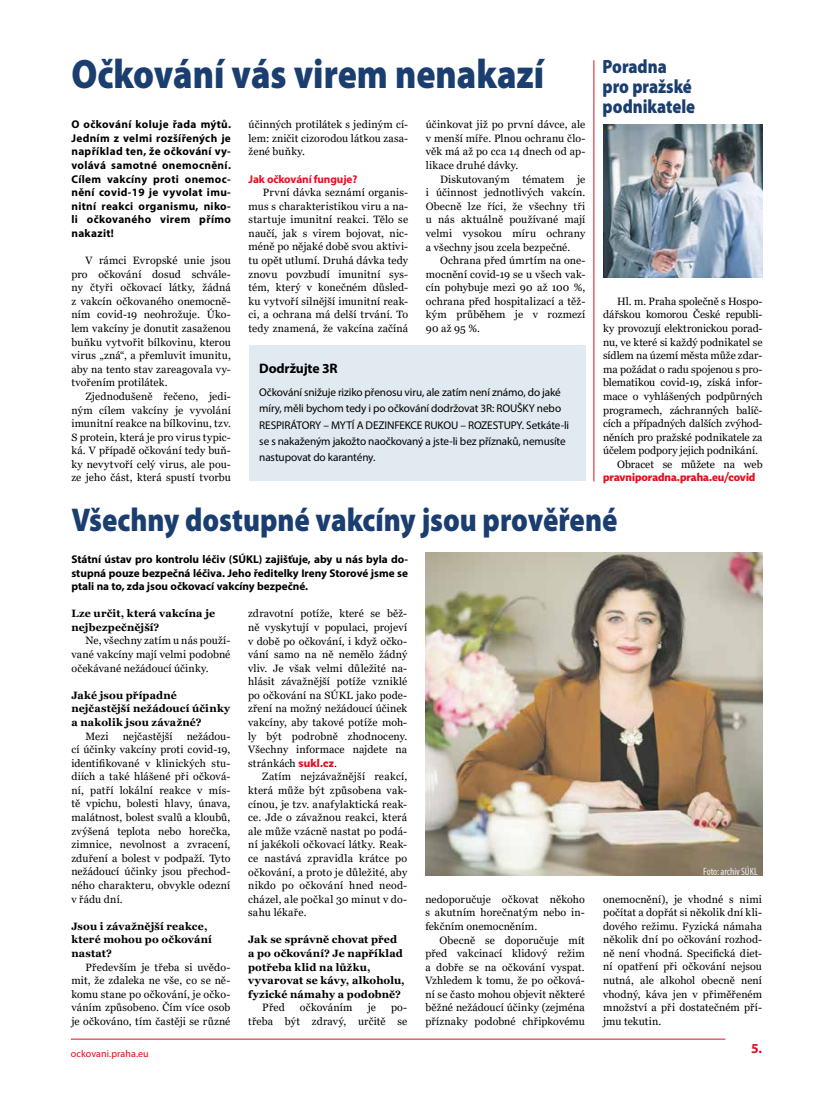
<style>
.page{position:relative;width:833px;height:1117px;background:#fff}
.page>*{position:absolute;margin:0;border:0;box-sizing:border-box;transform-origin:0 0}
.t1{font:900 41.25px "Myriad Pro";color:#1a3e6f;scale:.86 1}
.t2{font:900 33px "Myriad Pro";color:#1a3e6f;scale:.86 1}
.t3{font:900 19.25px/20px "Myriad Pro";color:#1a3e6f;scale:.86 1}
.t4{font:700 13.75px "Myriad Pro";letter-spacing:-.01em;color:#000}
.t5{font:700 13.75px "Myriad Pro";color:#e40e20}
.t6{font:700 11.25px/13.6px "Myriad Pro";letter-spacing:.01em;color:#000;text-align:justify}
.t7{font:11.25px/16.2px "Myriad Pro";letter-spacing:-.015em;color:#000}
.t8{font:700 11.25px "Myriad Pro";letter-spacing:-.01em;color:#e40e20}
.t9{font:10.62px/13.6px "Georgia";letter-spacing:.005em;color:#000;text-align:justify}
.t10{font:700 10.62px/13.6px "Georgia";letter-spacing:.015em;color:#000}
.t11{font:700 10.62px "Tabac Sans";color:#e40e20}
.t12{font:condensed 10.62px "Myriad Pro";letter-spacing:-.005em;color:#ededed}
.t13{font:10px "Myriad Pro";letter-spacing:.01em;color:#e30613}
.s1{font-family:"Tabac Sans";font-weight:700;color:#e40e20}
</style>
<div class="page">
<div style="left:249px;top:345px;width:336px;height:136px;background:#e1eaf0"></div>
<img style="left:426px;top:552px;width:336px;height:323px">
<hr style="left:593px;top:60px;width:1px;height:421px;background:#e40e20">
<img style="left:603px;top:125px;width:159px;height:152px">
<hr style="left:71px;top:1038px;width:654px;height:1px;background:#e40e20">
<h1 class="t1" style="left:71px;top:51px;width:551px">Očkování vás virem nenakazí</h1>
<p class="t6" style="left:71px;top:117px;width:161px">O očkování koluje řada mýtů.<br>Jedním z velmi rozšířených je například ten, že očkování vy&shy;volává samotné onemocnění.<br>Cílem vakcíny proti onemoc&shy;nění covid-19 je vyvolat imu&shy;nitní reakci organismu, niko&shy;li očkovaného virem přímo nakazit!</p>
<p class="t9" style="left:426px;top:118px;width:161px">účinkovat již po první dávce, ale v menší míře. Plnou ochranu člo&shy;věk má až po cca 14 dnech od ap&shy;likace druhé dávky.</p>
<p class="t9" style="left:426px;top:172px;width:161px;text-indent:14px">Diskutovaným tématem je i účinnost jednotlivých vakcín.<br>Obecně lze říci, že všechny tři u nás aktuálně používané mají velmi vysokou míru ochrany a všechny jsou zcela bezpečné.</p>
<p class="t9" style="left:426px;top:254px;width:161px;text-indent:14px">Ochrana před úmrtím na one&shy;mocnění covid-19 se u všech vak&shy;cín pohybuje mezi 90 až 100 %, ochrana před hospitalizací a těž&shy;kým průběhem je v rozmezí 90 až 95 %.</p>
<p class="t9" style="left:249px;top:118px;width:161px">účinných protilátek s jediným cí&shy;lem: zničit cizorodou látkou zasa&shy;žené buňky.</p>
<p class="t8" style="left:249px;top:171px;width:110px">Jak očkování funguje?</p>
<p class="t9" style="left:249px;top:186px;width:161px;text-indent:14px">První dávka seznámí organis&shy;mus s charakteristikou viru a na&shy;startuje imunitní reakci. Tělo se naučí, jak s virem bojovat, nic&shy;méně po nějaké době svou aktivi&shy;tu opět utlumí. Druhá dávka tedy znovu povzbudí imunitní sys&shy;tém, který v konečném důsled&shy;ku vytvoří silnější imunitní reak&shy;ci, a ochrana má delší trvání. To tedy znamená, že vakcína začíná</p>
<p class="t4" style="left:259px;top:359px;width:80px">Dodržujte 3R</p>
<p class="t7" style="left:259px;top:384px;width:311px">Očkování snižuje riziko přenosu viru, ale zatím není známo, do jaké míry, měli bychom tedy i po očkování dodržovat 3R: ROUŠKY nebo RESPIRÁTORY – MYTÍ A DEZINFEKCE RUKOU – ROZESTUPY. Setkáte-li se s nakaženým jakožto naočkovaný a jste-li bez příznaků, nemusíte nastupovat do karantény.</p>
<p class="t9" style="left:71px;top:254px;width:161px;text-indent:14px">V rámci Evropské unie jsou pro očkování dosud schvále&shy;ny čtyři očkovací látky, žádná z vakcín očkovaného onemocně&shy;ním covid-19 neohrožuje. Úko&shy;lem vakcíny je donutit zasaženou buňku vytvořit bílkovinu, kterou virus „zná“, a přemluvit imunitu, aby na tento stav zareagovala vy&shy;tvořením protilátek.</p>
<p class="t9" style="left:71px;top:389px;width:161px;text-indent:14px">Zjednodušeně řečeno, jedi&shy;ným cílem vakcíny je vyvolání imunitní reakce na bílkovinu, tzv.<br>S protein, která je pro virus typic&shy;ká. V případě očkování tedy buň&shy;ky nevytvoří celý virus, ale pou&shy;ze jeho část, která spustí tvorbu</p>
<h3 class="t3" style="left:602px;top:57px;width:109px">Poradna pro pražské podnikatele</h3>
<p class="t9" style="left:617px;top:294px;width:147px">Hl. m. Praha společně s Hospo-</p>
<p class="t9" style="left:603px;top:308px;width:161px">dářskou komorou České republi-</p>
<p class="t9" style="left:603px;top:321px;width:161px">ky provozují elektronickou porad-</p>
<p class="t9" style="left:603px;top:335px;width:161px">nu, ve které si každý podnikatel se</p>
<p class="t9" style="left:603px;top:349px;width:161px">sídlem na území města může zdar-</p>
<p class="t9" style="left:603px;top:362px;width:161px">ma požádat o radu spojenou s pro-</p>
<p class="t9" style="left:603px;top:376px;width:161px">blematikou covid-19, získá infor-</p>
<p class="t9" style="left:603px;top:389px;width:161px">mace o vyhlášených podpůrných</p>
<p class="t9" style="left:603px;top:403px;width:161px">programech, záchranných balíč-</p>
<p class="t9" style="left:603px;top:417px;width:161px">cích a případných dalších zvýhod-</p>
<p class="t9" style="left:603px;top:430px;width:161px">něních pro pražské podnikatele za</p>
<p class="t9" style="left:603px;top:444px;width:156px">účelem podpory jejich podnikání.</p>
<p class="t9" style="left:617px;top:457px;width:147px">Obracet se můžete na web</p>
<p class="t11" style="left:603px;top:471px;width:154px">pravniporadna.praha.eu/covid</p>
<h2 class="t2" style="left:71px;top:501px;width:636px">Všechny dostupné vakcíny jsou prověřené</h2>
<p class="t6" style="left:71px;top:552px;width:338px">Státní ústav pro kontrolu léčiv (SÚKL) zajišťuje, aby u nás byla do&shy;stupná pouze bezpečná léčiva. Jeho ředitelky Ireny Storové jsme se ptali na to, zda jsou očkovací vakcíny bezpečné.</p>
<p class="t10" style="left:71px;top:606px;width:145px">Lze určit, která vakcína je nejbezpečnější?</p>
<p class="t9" style="left:71px;top:634px;width:160px;text-indent:14px">Ne, všechny zatím u nás použí&shy;vané vakcíny mají velmi podobné očekávané nežádoucí účinky.</p>
<p class="t10" style="left:71px;top:688px;width:160px">Jaké jsou případné nejčastější nežádoucí účinky a nakolik jsou závažné?</p>
<p class="t9" style="left:86px;top:729px;width:25px">Mezi</p>
<p class="t9" style="left:123px;top:729px;width:51px">nejčastější</p>
<p class="t9" style="left:71px;top:729px;width:160px;text-indent:115px">nežádou&shy;cí účinky vakcíny proti covid-19, identifikované v klinických stu&shy;diích a také hlášené při očková&shy;ní, patří lokální reakce v mís&shy;tě vpichu, bolesti hlavy, únava, malátnost, bolest svalů a kloubů, zvýšená teplota nebo horečka, zimnice, nevolnost a zvracení, zduření a bolest v podpaží. Tyto nežádoucí účinky jsou přechod&shy;ného charakteru, obvykle odezní v řádu dní.</p>
<p class="t10" style="left:71px;top:919px;width:142px">Jsou i závažnější reakce, které mohou po očkování nastat?</p>
<p class="t9" style="left:71px;top:960px;width:160px;text-indent:14px">Především je třeba si uvědo&shy;mit, že zdaleka ne vše, co se ně&shy;komu stane po očkování, je očko&shy;váním způsobeno. Čím více osob je očkováno, tím častěji se různé</p>
<p class="t13" style="left:71px;top:1046px;width:79px">ockovani.praha.eu</p>
<p class="t9" style="left:248px;top:607px;width:161px">zdravotní potíže, které se běž&shy;ně vyskytují v populaci, projeví v době po očkování, i když očko&shy;vání samo na ně nemělo žádný vliv. Je však velmi důležité na&shy;hlásit závažnější potíže vzniklé po očkování na SÚKL jako pode&shy;zření na možný nežádoucí účinek vakcíny, aby takové potíže moh&shy;ly být podrobně zhodnoceny.<br>Všechny informace najdete na stránkách <span class="s1">sukl.cz</span>.</p>
<p class="t9" style="left:248px;top:770px;width:161px;text-indent:14px">Zatím nejzávažnější reakcí, která může být způsobena vak&shy;cínou, je tzv. anafylaktická reak&shy;ce. Jde o závažnou reakci, která ale může vzácně nastat po podá&shy;ní jakékoli očkovací látky. Reak&shy;ce nastává zpravidla krátce po očkování, a proto je důležité, aby nikdo po očkování hned neod&shy;cházel, ale počkal 30 minut v do&shy;sahu lékaře.</p>
<p class="t10" style="left:248px;top:932px;width:158px">Jak se správně chovat před a po očkování? Je například potřeba klid na lůžku, vyvarovat se kávy, alkoholu, fyzické námahy a podobně?</p>
<p class="t9" style="left:262px;top:1000px;width:24px">Před</p>
<p class="t9" style="left:300px;top:1000px;width:54px">očkováním</p>
<p class="t9" style="left:368px;top:1000px;width:10px">je</p>
<p class="t9" style="left:248px;top:1000px;width:161px;text-align:right">po-<br>třeba být zdravý, určitě se</p>
<p class="t9" style="left:425px;top:892px;width:161px">nedoporučuje očkovat někoho s akutním horečnatým nebo in&shy;fekčním onemocněním.</p>
<p class="t9" style="left:425px;top:933px;width:161px;text-indent:14px">Obecně se doporučuje mít před vakcinací klidový režim a dobře se na očkování vyspat.<br>Vzhledem k tomu, že po očková&shy;ní se často mohou objevit některé běžné nežádoucí účinky (zejména příznaky podobné chřipkovému</p>
<p class="t12" style="left:703px;top:865px;width:56px">Foto: archiv SÚKL</p>
<p class="t9" style="left:603px;top:892px;width:160px">onemocnění), je vhodné s nimi počítat a dopřát si několik dní kli&shy;dového režimu. Fyzická námaha několik dní po očkování rozhod&shy;ně není vhodná. Specifická diet&shy;ní opatření při očkování nejsou nutná, ale alkohol obecně není vhodný, káva jen v přiměřeném množství a při dostatečném pří&shy;jmu tekutin.</p>
<p class="t5" style="left:751px;top:1039px;width:13px">5.</p>
</div>
